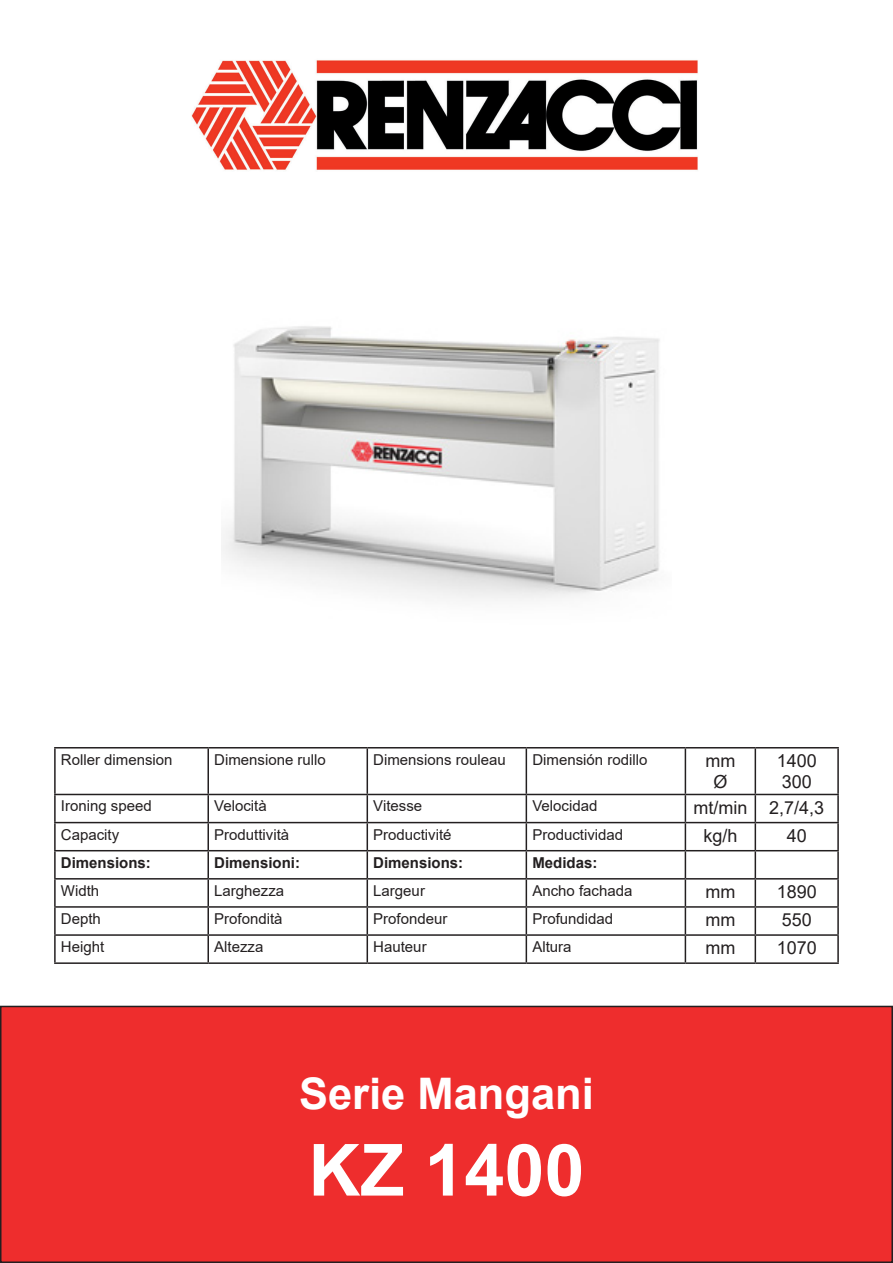
<style>
.page{position:relative;width:893px;height:1263px;background:#fff}
.page>*{position:absolute;margin:0;border:0;box-sizing:border-box;transform-origin:0 0}
.t1{font:700 72px "Arial";color:#fff}
.t2{font:700 43.5px "Arial";color:#fff}
.t3{font:18px "Arial";color:#231f20}
.t4{font:15px "Arial";color:#231f20}
.t5{font:700 15px "Arial";color:#231f20}
</style>
<div class="page">
<img style="left:221px;top:326px;width:439px;height:275px">
<img style="left:191px;top:60px;width:507px;height:110px">
<hr style="left:54px;top:747px;width:154px;height:1px;background:#231f20">
<hr style="left:54px;top:748px;width:2px;height:46px;background:#231f20">
<hr style="left:208px;top:747px;width:159px;height:1px;background:#231f20">
<hr style="left:207px;top:748px;width:2px;height:46px;background:#231f20">
<hr style="left:367px;top:747px;width:159px;height:1px;background:#231f20">
<hr style="left:367px;top:748px;width:1px;height:46px;background:#231f20">
<hr style="left:526px;top:747px;width:159px;height:1px;background:#231f20">
<hr style="left:526px;top:748px;width:1px;height:46px;background:#231f20">
<hr style="left:685px;top:747px;width:70px;height:1px;background:#231f20">
<hr style="left:685px;top:748px;width:1px;height:46px;background:#231f20">
<hr style="left:755px;top:747px;width:84px;height:1px;background:#231f20">
<hr style="left:755px;top:748px;width:1px;height:46px;background:#231f20">
<hr style="left:837px;top:748px;width:2px;height:46px;background:#231f20">
<hr style="left:54px;top:794px;width:154px;height:1px;background:#231f20">
<hr style="left:54px;top:795px;width:2px;height:27px;background:#231f20">
<hr style="left:208px;top:794px;width:159px;height:1px;background:#231f20">
<hr style="left:207px;top:795px;width:2px;height:27px;background:#231f20">
<hr style="left:367px;top:794px;width:159px;height:1px;background:#231f20">
<hr style="left:526px;top:794px;width:159px;height:1px;background:#231f20">
<hr style="left:685px;top:794px;width:70px;height:1px;background:#231f20">
<hr style="left:755px;top:794px;width:84px;height:1px;background:#231f20">
<hr style="left:837px;top:795px;width:2px;height:27px;background:#231f20">
<hr style="left:54px;top:822px;width:154px;height:1px;background:#231f20">
<hr style="left:54px;top:823px;width:2px;height:27px;background:#231f20">
<hr style="left:208px;top:822px;width:159px;height:1px;background:#231f20">
<hr style="left:207px;top:823px;width:2px;height:27px;background:#231f20">
<hr style="left:367px;top:822px;width:159px;height:1px;background:#231f20">
<hr style="left:526px;top:822px;width:159px;height:1px;background:#231f20">
<hr style="left:685px;top:822px;width:70px;height:1px;background:#231f20">
<hr style="left:755px;top:822px;width:84px;height:1px;background:#231f20">
<hr style="left:837px;top:823px;width:2px;height:27px;background:#231f20">
<hr style="left:54px;top:850px;width:154px;height:1px;background:#231f20">
<hr style="left:54px;top:851px;width:2px;height:27px;background:#231f20">
<hr style="left:208px;top:850px;width:159px;height:1px;background:#231f20">
<hr style="left:207px;top:851px;width:2px;height:27px;background:#231f20">
<hr style="left:367px;top:850px;width:159px;height:1px;background:#231f20">
<hr style="left:526px;top:850px;width:159px;height:1px;background:#231f20">
<hr style="left:685px;top:850px;width:70px;height:1px;background:#231f20">
<hr style="left:755px;top:850px;width:84px;height:1px;background:#231f20">
<hr style="left:837px;top:851px;width:2px;height:27px;background:#231f20">
<hr style="left:54px;top:878px;width:154px;height:1px;background:#231f20">
<hr style="left:54px;top:879px;width:2px;height:27px;background:#231f20">
<hr style="left:208px;top:878px;width:159px;height:1px;background:#231f20">
<hr style="left:207px;top:879px;width:2px;height:27px;background:#231f20">
<hr style="left:367px;top:878px;width:159px;height:1px;background:#231f20">
<hr style="left:526px;top:878px;width:159px;height:1px;background:#231f20">
<hr style="left:685px;top:878px;width:70px;height:1px;background:#231f20">
<hr style="left:755px;top:878px;width:84px;height:1px;background:#231f20">
<hr style="left:837px;top:879px;width:2px;height:27px;background:#231f20">
<hr style="left:54px;top:906px;width:154px;height:2px;background:#231f20">
<hr style="left:54px;top:908px;width:2px;height:26px;background:#231f20">
<hr style="left:208px;top:906px;width:159px;height:2px;background:#231f20">
<hr style="left:207px;top:908px;width:2px;height:26px;background:#231f20">
<hr style="left:367px;top:906px;width:159px;height:2px;background:#231f20">
<hr style="left:526px;top:906px;width:159px;height:2px;background:#231f20">
<hr style="left:685px;top:906px;width:70px;height:2px;background:#231f20">
<hr style="left:755px;top:906px;width:84px;height:2px;background:#231f20">
<hr style="left:837px;top:908px;width:2px;height:26px;background:#231f20">
<hr style="left:54px;top:934px;width:154px;height:2px;background:#231f20">
<hr style="left:54px;top:936px;width:2px;height:26px;background:#231f20">
<hr style="left:208px;top:934px;width:159px;height:2px;background:#231f20">
<hr style="left:207px;top:936px;width:2px;height:26px;background:#231f20">
<hr style="left:367px;top:934px;width:159px;height:2px;background:#231f20">
<svg style="left:367px;top:795px;width:1px;height:167px"></svg>
<hr style="left:526px;top:934px;width:159px;height:2px;background:#231f20">
<svg style="left:526px;top:795px;width:1px;height:167px"></svg>
<hr style="left:685px;top:934px;width:70px;height:2px;background:#231f20">
<svg style="left:685px;top:795px;width:1px;height:167px"></svg>
<hr style="left:755px;top:934px;width:84px;height:2px;background:#231f20">
<svg style="left:755px;top:795px;width:1px;height:167px"></svg>
<hr style="left:837px;top:936px;width:2px;height:26px;background:#231f20">
<hr style="left:54px;top:962px;width:154px;height:2px;background:#231f20">
<hr style="left:208px;top:962px;width:159px;height:2px;background:#231f20">
<hr style="left:367px;top:962px;width:159px;height:2px;background:#231f20">
<hr style="left:526px;top:962px;width:159px;height:2px;background:#231f20">
<hr style="left:685px;top:962px;width:70px;height:2px;background:#231f20">
<hr style="left:755px;top:962px;width:84px;height:2px;background:#231f20">
<div style="left:1px;top:1006px;width:891px;height:256px;background:#ee2d2d"></div>
<div style="left:0;top:1006px;width:893px;height:257px;border:2px solid #231f20"></div>
<p class="t4" style="left:61px;top:749px;width:113px">Roller dimension</p>
<p class="t4" style="left:214px;top:749px;width:113px">Dimensione rullo</p>
<p class="t4" style="left:373px;top:749px;width:134px">Dimensions rouleau</p>
<p class="t4" style="left:532px;top:749px;width:117px">Dimensión rodillo</p>
<p class="t3" style="left:705px;top:748px;width:31px">mm</p>
<p class="t3" style="left:713px;top:770px;width:16px">Ø</p>
<p class="t3" style="left:777px;top:748px;width:42px">1400</p>
<p class="t3" style="left:782px;top:770px;width:32px">300</p>
<p class="t4" style="left:61px;top:796px;width:92px">Ironing speed</p>
<p class="t4" style="left:214px;top:796px;width:54px">Velocità</p>
<p class="t4" style="left:373px;top:796px;width:50px">Vitesse</p>
<p class="t4" style="left:532px;top:796px;width:67px">Velocidad</p>
<p class="t3" style="left:693px;top:795px;width:55px">mt/min</p>
<p class="t3" style="left:769px;top:795px;width:57px">2,7/4,3</p>
<p class="t4" style="left:61px;top:824px;width:60px">Capacity</p>
<p class="t4" style="left:214px;top:824px;width:77px">Produttività</p>
<p class="t4" style="left:373px;top:824px;width:80px">Productivité</p>
<p class="t4" style="left:532px;top:824px;width:92px">Productividad</p>
<p class="t3" style="left:703px;top:823px;width:36px">kg/h</p>
<p class="t3" style="left:787px;top:823px;width:22px">40</p>
<p class="t5" style="left:61px;top:852px;width:92px">Dimensions:</p>
<p class="t5" style="left:214px;top:852px;width:87px">Dimensioni:</p>
<p class="t5" style="left:373px;top:852px;width:92px">Dimensions:</p>
<p class="t5" style="left:532px;top:852px;width:67px">Medidas:</p>
<p class="t4" style="left:61px;top:880px;width:40px">Width</p>
<p class="t4" style="left:214px;top:880px;width:72px">Larghezza</p>
<p class="t4" style="left:373px;top:880px;width:53px">Largeur</p>
<p class="t4" style="left:532px;top:880px;width:102px">Ancho fachada</p>
<p class="t3" style="left:705px;top:879px;width:31px">mm</p>
<p class="t3" style="left:777px;top:879px;width:42px">1890</p>
<p class="t4" style="left:61px;top:908px;width:42px">Depth</p>
<p class="t4" style="left:214px;top:908px;width:70px">Profondità</p>
<p class="t4" style="left:373px;top:908px;width:76px">Profondeur</p>
<p class="t4" style="left:532px;top:908px;width:82px">Profundidad</p>
<p class="t3" style="left:705px;top:907px;width:31px">mm</p>
<p class="t3" style="left:782px;top:907px;width:32px">550</p>
<p class="t4" style="left:61px;top:936px;width:45px">Height</p>
<p class="t4" style="left:214px;top:936px;width:51px">Altezza</p>
<p class="t4" style="left:373px;top:936px;width:55px">Hauteur</p>
<p class="t4" style="left:532px;top:936px;width:41px">Altura</p>
<p class="t3" style="left:705px;top:935px;width:31px">mm</p>
<p class="t3" style="left:777px;top:935px;width:42px">1070</p>
<p class="t2" style="left:299px;top:1063px;width:296px">Serie Mangani</p>
<p class="t1" style="left:308px;top:1119px;width:278px">KZ 1400</p>
</div>
